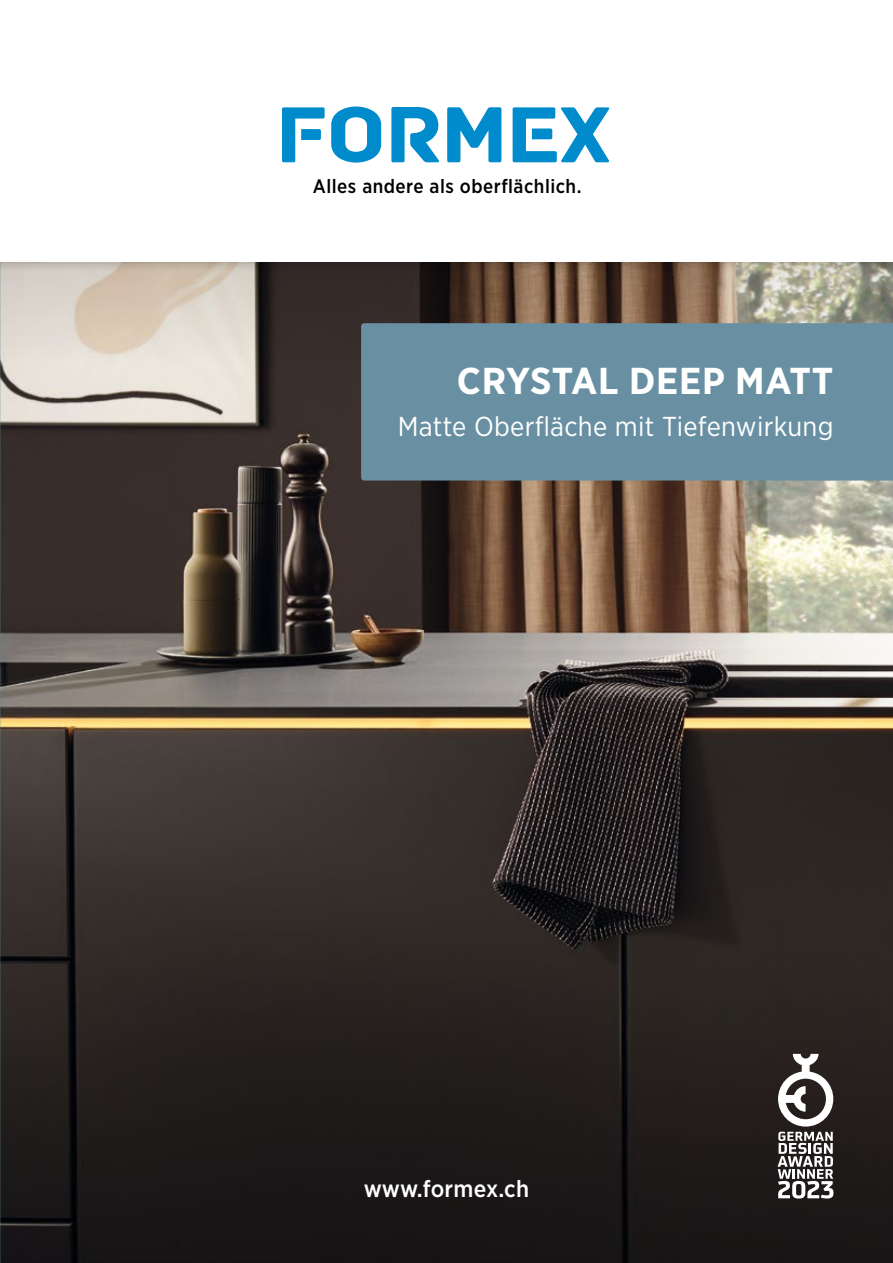
<style>
.page{position:relative;width:893px;height:1263px;background:#fff}
.page>*{position:absolute;margin:0;border:0;box-sizing:border-box;transform-origin:0 0}
.t1{font:700 37.5px "Gotham Narrow";letter-spacing:.02em;color:#fff;scale:1.04 1}
.t2{font:27.3px "Gotham Narrow";letter-spacing:.01em;color:#fff}
.t3{font:500 23.55px "Gotham Narrow";letter-spacing:.005em;color:#fff}
.t4{font:500 19.5px "Gotham Narrow";letter-spacing:.025em;color:#000}
</style>
<div class="page">
<img style="left:0;top:366px;width:893px;height:897px">
<hr style="left:0;top:1103px;width:1px;height:160px;background:#000">
<img style="left:0;top:261px;width:1px;height:248px">
<svg style="left:0;top:273px;width:893px;height:93px;background:#93877a"></svg>
<div style="left:361px;top:323px;width:532px;height:157px;background:#6890a2"></div>
<div style="left:0;top:0;width:893px;height:273px;background:#000;opacity:.3"></div>
<div style="left:0;top:0;width:893px;height:261px;background:#fff"></div>
<svg style="left:331px;top:106px;width:50px;height:57px"></svg>
<svg style="left:447px;top:107px;width:54px;height:55px"></svg>
<svg style="left:391px;top:107px;width:48px;height:55px"></svg>
<svg style="left:282px;top:107px;width:43px;height:55px"></svg>
<svg style="left:513px;top:107px;width:96px;height:55px"></svg>
<svg style="left:778px;top:1054px;width:55px;height:72px"></svg>
<svg style="left:777px;top:1132px;width:56px;height:66px"></svg>
<p class="t4" style="left:313px;top:174px;width:270px">Alles andere als oberflächlich.</p>
<h1 class="t1" style="left:457px;top:357px;width:363px">CRYSTAL DEEP MATT</h1>
<p class="t2" style="left:398px;top:409px;width:437px">Matte Oberfläche mit Tiefenwirkung</p>
<p class="t3" style="left:364px;top:1174px;width:167px">www.formex.ch</p>
</div>
